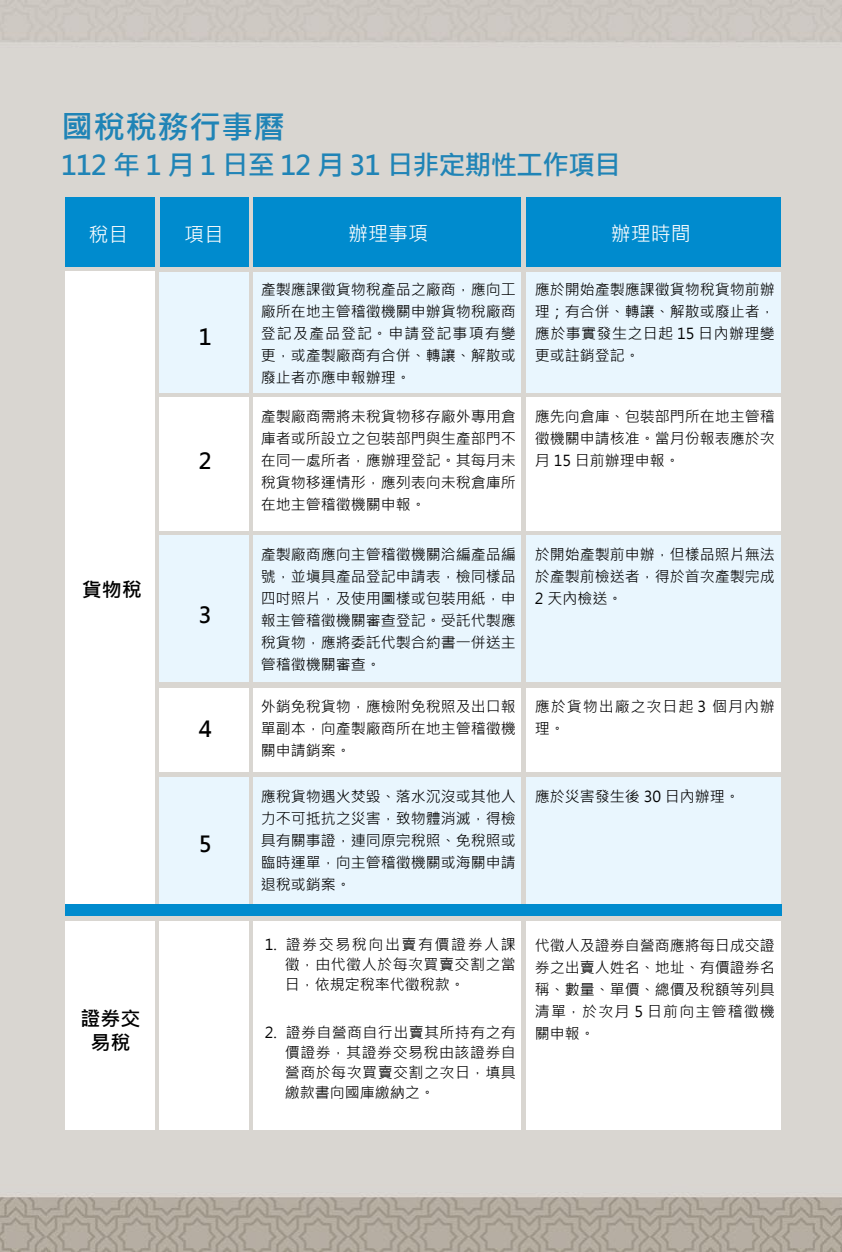
<style>
.page{position:relative;width:842px;height:1252px;background:#fff}
.page>*{position:absolute;margin:0;border:0;box-sizing:border-box;transform-origin:0 0}
.t1{font:700 32px "Microsoft Jheng Hei";color:#2084b6}
.t2{font:700 27px "Microsoft Jheng Hei";letter-spacing:-.04em;color:#2084b6}
.t3{font:700 22px "Microsoft Jheng Hei";color:#000}
.t4{font:20px "Microsoft Jheng Hei";color:#fff}
.t5{font:700 20px/24px "Microsoft Jheng Hei";color:#000;text-align:center}
.t6{font:15px/22px "Microsoft Jheng Hei";color:#000;text-align:justify}
.t7{font:15px/22px "Microsoft Jheng Hei";letter-spacing:.065em;color:#000}
</style>
<div class="page">
<img style="left:0;top:0;width:842px;height:1252px">
<div style="left:253px;top:198px;width:268px;height:69px;background:#008bce"></div>
<div style="left:65px;top:198px;width:90px;height:69px;background:#008bce"></div>
<div style="left:160px;top:198px;width:89px;height:69px;background:#008bce"></div>
<div style="left:526px;top:198px;width:255px;height:69px;background:#008bce"></div>
<div style="left:160px;top:272px;width:89px;height:120px;background:#e9f6fe"></div>
<div style="left:160px;top:536px;width:89px;height:146px;background:#e9f6fe"></div>
<div style="left:160px;top:777px;width:89px;height:128px;background:#e9f6fe"></div>
<div style="left:160px;top:397px;width:89px;height:134px;background:#fff"></div>
<div style="left:160px;top:688px;width:89px;height:84px;background:#fff"></div>
<div style="left:160px;top:921px;width:89px;height:209px;background:#fff"></div>
<div style="left:253px;top:272px;width:268px;height:120px;background:#e9f6fe"></div>
<div style="left:253px;top:536px;width:268px;height:146px;background:#e9f6fe"></div>
<div style="left:253px;top:777px;width:268px;height:128px;background:#e9f6fe"></div>
<div style="left:526px;top:777px;width:255px;height:128px;background:#e9f6fe"></div>
<div style="left:253px;top:397px;width:268px;height:134px;background:#fff"></div>
<div style="left:253px;top:688px;width:268px;height:84px;background:#fff"></div>
<div style="left:253px;top:921px;width:268px;height:209px;background:#fff"></div>
<div style="left:526px;top:272px;width:255px;height:120px;background:#e9f6fe"></div>
<div style="left:526px;top:536px;width:255px;height:146px;background:#e9f6fe"></div>
<div style="left:526px;top:397px;width:255px;height:134px;background:#fff"></div>
<div style="left:526px;top:688px;width:255px;height:84px;background:#fff"></div>
<div style="left:526px;top:921px;width:255px;height:209px;background:#fff"></div>
<div style="left:65px;top:272px;width:90px;height:633px;background:#fff"></div>
<div style="left:65px;top:921px;width:90px;height:209px;background:#fff"></div>
<div style="left:65px;top:904px;width:716px;height:12px;background:#008bce"></div>
<h1 class="t1" style="left:61px;top:107px;width:225px">國稅稅務行事曆</h1>
<h2 class="t2" style="left:61px;top:148px;width:561px">112 年 1 月 1 日至 12 月 31 日非定期性工作項目</h2>
<h3 class="t4" style="left:89px;top:223px;width:41px">稅目</h3>
<h3 class="t4" style="left:184px;top:223px;width:41px">項目</h3>
<h3 class="t3" style="left:199px;top:323px;width:15px">1</h3>
<h3 class="t5" style="left:82px;top:577px;width:62px">貨物稅</h3>
<h3 class="t3" style="left:199px;top:447px;width:15px">2</h3>
<h3 class="t3" style="left:199px;top:601px;width:15px">3</h3>
<h3 class="t3" style="left:199px;top:715px;width:15px">4</h3>
<h3 class="t3" style="left:199px;top:830px;width:15px">5</h3>
<h3 class="t5" style="left:80px;top:1006px;width:61px">證券交易稅</h3>
<h3 class="t4" style="left:348px;top:221px;width:81px">辦理事項</h3>
<h3 class="t4" style="left:611px;top:221px;width:81px">辦理時間</h3>
<p class="t6" style="left:261px;top:278px;width:256px">產製應課徵貨物稅產品之廠商，應向工廠所在地主管稽徵機關申辦貨物稅廠商登記及產品登記。申請登記事項有變更，或產製廠商有合併、轉讓、解散或廢止者亦應申報辦理。</p>
<p class="t6" style="left:261px;top:405px;width:256px">產製廠商需將未稅貨物移存廠外專用倉庫者或所設立之包裝部門與生產部門不在同一處所者，應辦理登記。其每月未稅貨物移運情形，應列表向未稅倉庫所在地主管稽徵機關申報。</p>
<p class="t6" style="left:261px;top:544px;width:256px">產製廠商應向主管稽徵機關洽編產品編號，並塡具產品登記申請表，檢同樣品四吋照片，及使用圖樣或包裝用紙，申報主管稽徵機關審查登記。受託代製應稅貨物，應將委託代製合約書一併送主管稽徵機關審查。</p>
<p class="t6" style="left:261px;top:696px;width:256px">外銷免稅貨物，應檢附免稅照及出口報單副本，向產製廠商所在地主管稽徵機關申請銷案。</p>
<p class="t6" style="left:261px;top:786px;width:256px">應稅貨物遇火焚毀、落水沉沒或其他人力不可抵抗之災害，致物體消滅，得檢具有關事證，連同原完稅照、免稅照或臨時運單，向主管稽徵機關或海關申請退稅或銷案。</p>
<p class="t6" style="left:285px;top:935px;width:233px;line-height:20px;text-indent:-20px">1. 證券交易稅向出賣有價證券人課徵，由代徵人於每次買賣交割之當日，依規定稅率代徵稅款。</p>
<p class="t6" style="left:285px;top:1023px;width:233px;line-height:20px;text-indent:-20px">2. 證券自營商自行出賣其所持有之有價證券，其證券交易稅由該證券自營商於每次買賣交割之次日，填具繳款書向國庫繳納之。</p>
<p class="t6" style="left:535px;top:278px;width:241px">應於開始產製應課徵貨物稅貨物前辦理；有合併、轉讓、解散或廢止者，應於事實發生之日起 15 日內辦理變更或註銷登記。</p>
<p class="t6" style="left:535px;top:405px;width:241px">應先向倉庫、包裝部門所在地主管稽徵機關申請核准。當月份報表應於次月 15 日前辦理申報。</p>
<p class="t6" style="left:535px;top:544px;width:241px">於開始產製前申辦，但樣品照片無法於產製前檢送者，得於首次產製完成2 天內檢送。</p>
<p class="t7" style="left:535px;top:696px;width:241px">應於貨物出廠之次日起 3 個月內辦理。</p>
<p class="t6" style="left:535px;top:786px;width:206px">應於災害發生後 30 日內辦理。</p>
<p class="t6" style="left:535px;top:934px;width:241px">代徵人及證券自營商應將每日成交證券之出賣人姓名、地址、有價證券名稱、數量、單價、總價及稅額等列具清單，於次月 5 日前向主管稽徵機關申報。</p>
</div>
